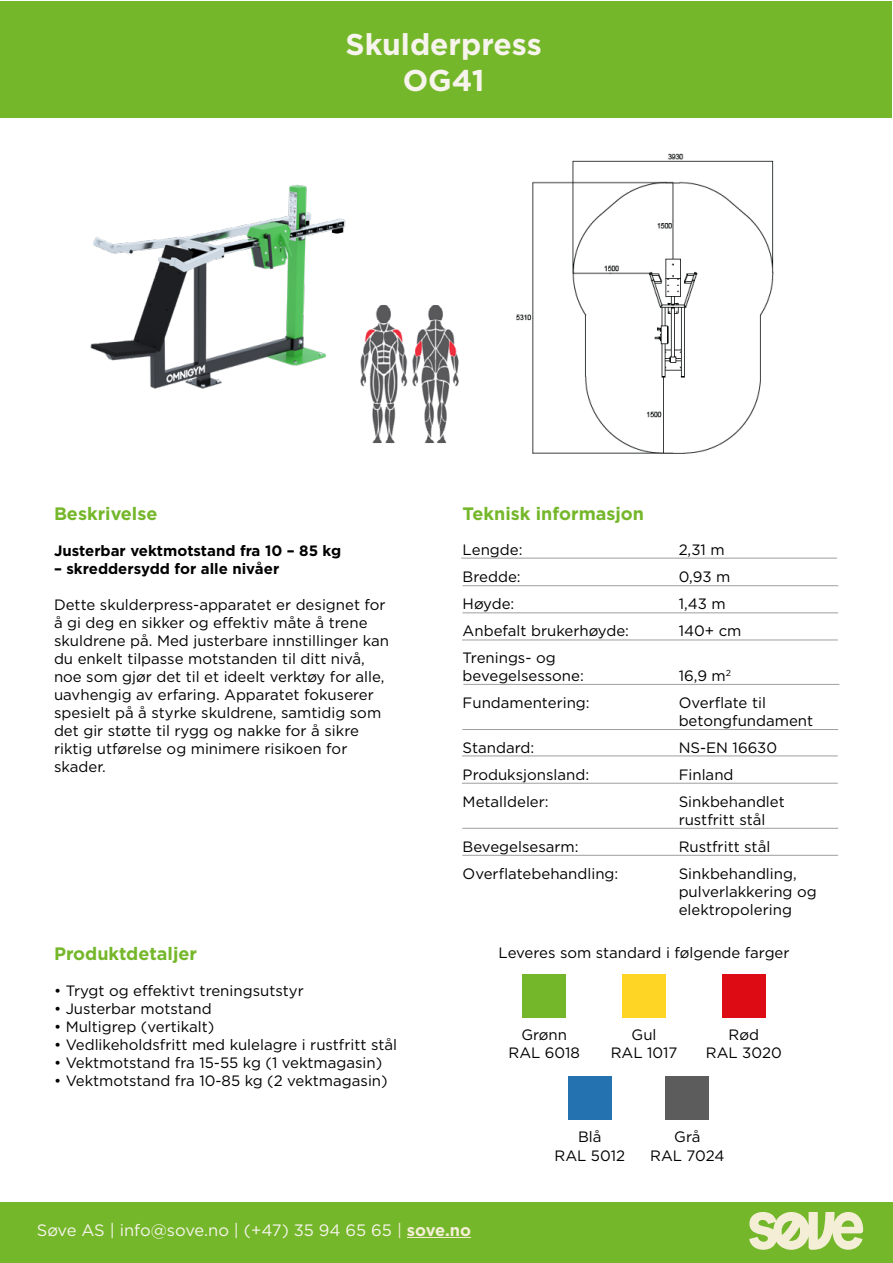
<style>
.page{position:relative;width:893px;height:1263px;background:#fff}
.page>*{position:absolute;margin:0;border:0;box-sizing:border-box;transform-origin:0 0}
.t1{font:700 30px/36px "Gotham";color:#f7f4ed;text-align:center}
.t2{font:700 18px "Gotham";color:#75b72a}
.t3{font:16.5px "Gotham";letter-spacing:-.005em;color:#f7f4ed}
.t4{font:15px/18px "Gotham";color:#000}
.t5{font:700 15px "Gotham";color:#000}
.s1{color:#f4eed7}
.s2{font-weight:700;color:#f4eed7}
</style>
<div class="page">
<div style="left:1px;top:1px;width:891px;height:117px;background:#75b72a"></div>
<div style="left:0;top:1202px;width:893px;height:61px;background:#75b72a"></div>
<svg style="left:749px;top:1212px;width:114px;height:38px"></svg>
<hr style="left:461px;top:558px;width:376px;height:1px;background:#9f9f9f">
<hr style="left:462px;top:585px;width:376px;height:1px;background:#9f9f9f">
<hr style="left:462px;top:612px;width:376px;height:1px;background:#9f9f9f">
<hr style="left:462px;top:640px;width:376px;height:1px;background:#9f9f9f">
<hr style="left:462px;top:855px;width:376px;height:1px;background:#9f9f9f">
<hr style="left:463px;top:684px;width:376px;height:1px;background:#9f9f9f">
<hr style="left:462px;top:729px;width:376px;height:1px;background:#9f9f9f">
<hr style="left:462px;top:755px;width:376px;height:1px;background:#9f9f9f">
<hr style="left:462px;top:783px;width:376px;height:1px;background:#9f9f9f">
<hr style="left:462px;top:828px;width:376px;height:1px;background:#9f9f9f">
<img style="left:516px;top:153px;width:258px;height:301px">
<img style="left:90px;top:184px;width:256px;height:205px">
<img style="left:360px;top:305px;width:99px;height:139px">
<div style="left:523px;top:974px;width:43px;height:43px;background:#75b72a"></div>
<div style="left:622px;top:974px;width:44px;height:43px;background:#ffd525"></div>
<div style="left:722px;top:974px;width:43px;height:43px;background:#dd0b14"></div>
<div style="left:568px;top:1077px;width:43px;height:43px;background:#2572b1"></div>
<div style="left:666px;top:1077px;width:43px;height:43px;background:#5c5c5c"></div>
<hr style="left:407px;top:1237px;width:64px;height:1px;background:#f4eed7">
<h1 class="t1" style="left:346px;top:26px;width:198px">Skulderpress<br>OG41</h1>
<p class="t2" style="left:54px;top:502px;width:105px">Beskrivelse</p>
<p class="t2" style="left:463px;top:501px;width:183px">Teknisk informasjon</p>
<p class="t5" style="left:54px;top:541px;width:289px">Justerbar vektmotstand fra 10 – 85 kg</p>
<p class="t5" style="left:54px;top:559px;width:227px">– skreddersydd for alle nivåer</p>
<p class="t4" style="left:54px;top:595px;width:337px">Dette skulderpress-apparatet er designet for å gi deg en sikker og effektiv måte å trene skuldrene på. Med justerbare innstillinger kan du enkelt tilpasse motstanden til ditt nivå, noe som gjør det til et ideelt verktøy for alle, uavhengig av erfaring. Apparatet fokuserer spesielt på å styrke skuldrene, samtidig som det gir støtte til rygg og nakke for å sikre riktig utførelse og minimere risikoen for skader.</p>
<p class="t2" style="left:54px;top:942px;width:145px">Produktdetaljer</p>
<p class="t4" style="left:54px;top:981px;width:251px">• Trygt og effektivt treningsutstyr</p>
<p class="t4" style="left:54px;top:999px;width:159px">• Justerbar motstand</p>
<p class="t4" style="left:54px;top:1017px;width:162px">• Multigrep (vertikalt)</p>
<p class="t4" style="left:54px;top:1035px;width:345px">• Vedlikeholdsfritt med kulelagre i rustfritt stål</p>
<p class="t4" style="left:54px;top:1053px;width:330px">• Vektmotstand fra 15-55 kg (1 vektmagasin)</p>
<p class="t4" style="left:54px;top:1071px;width:335px">• Vektmotstand fra 10-85 kg (2 vektmagasin)</p>
<p class="t4" style="left:463px;top:540px;width:61px">Lengde:</p>
<p class="t4" style="left:679px;top:540px;width:47px">2,31 m</p>
<p class="t4" style="left:463px;top:567px;width:60px">Bredde:</p>
<p class="t4" style="left:679px;top:567px;width:53px">0,93 m</p>
<p class="t4" style="left:463px;top:594px;width:53px">Høyde:</p>
<p class="t4" style="left:679px;top:594px;width:49px">1,43 m</p>
<p class="t4" style="left:463px;top:621px;width:168px">Anbefalt brukerhøyde:</p>
<p class="t4" style="left:679px;top:621px;width:64px">140+ cm</p>
<p class="t4" style="left:463px;top:648px;width:123px">Trenings- og bevegelsessone:</p>
<p class="t4" style="left:679px;top:666px;width:54px">16,9 m<sup>2</sup></p>
<p class="t4" style="left:463px;top:693px;width:129px">Fundamentering:</p>
<p class="t4" style="left:679px;top:693px;width:136px">Overflate til betongfundament</p>
<p class="t4" style="left:463px;top:738px;width:73px">Standard:</p>
<p class="t4" style="left:679px;top:738px;width:100px">NS-EN 16630</p>
<p class="t4" style="left:463px;top:765px;width:128px">Produksjonsland:</p>
<p class="t4" style="left:679px;top:765px;width:56px">Finland</p>
<p class="t4" style="left:463px;top:792px;width:88px">Metalldeler:</p>
<p class="t4" style="left:679px;top:792px;width:108px">Sinkbehandlet rustfritt stål</p>
<p class="t4" style="left:463px;top:837px;width:117px">Bevegelsesarm:</p>
<p class="t4" style="left:679px;top:837px;width:93px">Rustfritt stål</p>
<p class="t4" style="left:463px;top:864px;width:157px">Overflatebehandling:</p>
<p class="t4" style="left:679px;top:864px;width:140px">Sinkbehandling, pulverlakkering og elektropolering</p>
<p class="t4" style="left:499px;top:943px;width:293px">Leveres som standard i følgende farger</p>
<p class="t4" style="left:508px;top:1025px;width:73px;text-align:center">Grønn<br>RAL 6018</p>
<p class="t4" style="left:611px;top:1025px;width:68px;text-align:center">Gul<br>RAL 1017</p>
<p class="t4" style="left:706px;top:1025px;width:77px;text-align:center">Rød<br>RAL 3020</p>
<p class="t4" style="left:554px;top:1128px;width:72px;text-align:center">Blå<br>RAL 5012</p>
<p class="t4" style="left:650px;top:1128px;width:76px;text-align:center">Grå<br>RAL 7024</p>
<p class="t3" style="left:37px;top:1219px;width:436px">Søve AS | info@sove.no | (+47) 35 94 65 65 <span class="s1">|</span> <span class="s2">sove.no</span></p>
</div>
